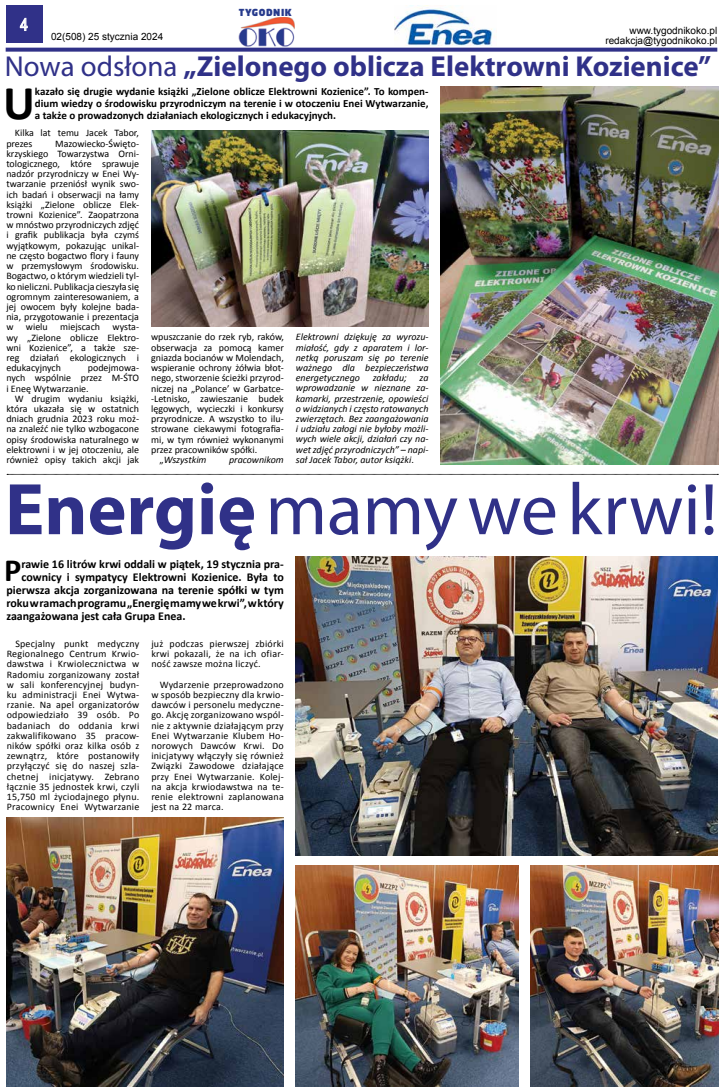
<style>
.page{position:relative;width:723px;height:1092px;background:#fff}
.page>*{position:absolute;margin:0;border:0;box-sizing:border-box;transform-origin:0 0}
.t1{font:73.7px "Myriad Pro";color:#303188}
.t2{font:700 48.8px "Calibri";color:#000}
.t3{font:700 32.5px "Calibri";color:#000}
.t4{font:700 28.9px "Myriad Pro";color:#303188}
.t5{font:17px "Arial Narrow";color:#fff}
.t6{font:700 12px "Calibri";color:#000}
.t7{font:700 11px/12px "Calibri";color:#000;text-align:justify}
.t8{font:10px/10.2px "Calibri";color:#000;text-align:justify}
.t9{font:italic 10px/10.2px "Calibri";color:#000;text-align:justify}
.t10{font:10px/10px "Arial";color:#000;text-align:right}
.t11{font:900 9.6px "Neo Sans Pro";letter-spacing:.06em;color:#273b8d}
.s1{font-weight:400}
.s2{font-style:normal}
.s3{font-weight:700}
</style>
<div class="page">
<div style="left:6px;top:6px;width:37px;height:37px;background:#303188"></div>
<svg style="left:20px;top:18px;width:8px;height:13px"></svg>
<svg style="left:6px;top:48px;width:711px;height:4px;background:#424392"></svg>
<img style="left:238px;top:17px;width:56px;height:29px">
<img style="left:394px;top:7px;width:101px;height:39px">
<img style="left:440px;top:86px;width:278px;height:378px">
<img style="left:151px;top:130px;width:277px;height:196px">
<svg style="left:7px;top:474px;width:711px;height:1px"></svg>
<img style="left:296px;top:557px;width:421px;height:298px">
<img style="left:296px;top:865px;width:222px;height:221px">
<img style="left:530px;top:865px;width:188px;height:221px">
<img style="left:7px;top:817px;width:277px;height:269px">
<p class="t11" style="left:239px;top:6px;width:55px">TYGODNIK</p>
<h3 class="t4" style="left:5px;top:50px;width:708px"><span class="s1">Nowa odsłona</span> „Zielonego oblicza Elektrowni Kozienice”</h3>
<h3 class="t5" style="left:20px;top:12px;width:9px">4</h3>
<p class="t10" style="left:605px;top:25px;width:113px">www.tygodnikoko.pl redakcja@tygodnikoko.pl</p>
<p class="t10" style="left:51px;top:32px;width:114px">02(508) 25 stycznia 2024</p>
<h2 class="t2" style="left:3px;top:72px;width:33px">U</h2>
<p class="t7" style="left:35px;top:84px;width:395px">kazało się drugie wydanie książki „Zielone oblicze Elektrowni Kozienice”. To kompen&shy;dium wiedzy o środowisku przyrodniczym na terenie i w otoczeniu Enei Wytwarzanie, a także o prowadzonych działaniach ekologicznych i edukacyjnych.</p>
<p class="t8" style="left:6px;top:127px;width:134px;text-indent:8px">Kilka lat temu Jacek Tabor, prezes</p>
<p class="t8" style="left:6px;top:138px;width:134px;text-indent:49px">Mazowiecko-Święto&shy;krzyskiego Towarzystwa Orni&shy;tologicznego, które sprawuje nadzór przyrodniczy w Enei Wy&shy;twarzanie przeniósł wynik swo&shy;ich badań i obserwacji na łamy książki „Zielone oblicze Elek&shy;trowni Kozienice”. Zaopatrzona w mnóstwo przyrodniczych zdjęć i grafik publikacja była czymś wyjątkowym, pokazując unikal&shy;ne często bogactwo flory i fauny w przemysłowym środowisku.<br>Bogactwo, o którym wiedzieli tyl&shy;ko nieliczni. Publikacja cieszyła się ogromnym zainteresowaniem, a jej owocem były kolejne bada&shy;nia, przygotowanie i prezentacja w wielu miejscach wysta&shy;wy „Zielone oblicze Elektro&shy;wni Kozienice”, a także sze&shy;reg działań ekologicznych i edukacyjnych</p>
<p class="t8" style="left:6px;top:362px;width:134px;text-indent:81px">podejmowa&shy;nych wspólnie przez M-ŚTO i Eneę Wytwarzanie.</p>
<p class="t8" style="left:6px;top:393px;width:134px;text-indent:8px">W drugim wydaniu książki, która ukazała się w ostatnich dniach grudnia 2023 roku moż&shy;na znaleźć nie tylko wzbogacone opisy środowiska naturalnego w elektrowni i w jej otoczeniu, ale również opisy takich akcji jak</p>
<p class="t8" style="left:151px;top:331px;width:134px">wpuszczanie do rzek ryb, raków,</p>
<p class="t8" style="left:151px;top:342px;width:134px">obserwacja za pomocą kamer</p>
<p class="t8" style="left:151px;top:352px;width:134px">gniazda bocianów w Molendach,</p>
<p class="t8" style="left:151px;top:362px;width:134px">wspieranie ochrony żółwia błot-</p>
<p class="t8" style="left:151px;top:372px;width:134px">nego, stworzenie ścieżki przyrod-</p>
<p class="t8" style="left:151px;top:382px;width:134px">niczej na „Polance’ w Garbatce-</p>
<p class="t8" style="left:151px;top:393px;width:134px">-Letnisko, zawieszanie budek</p>
<p class="t8" style="left:151px;top:403px;width:134px">lęgowych, wycieczki i konkursy</p>
<p class="t8" style="left:151px;top:413px;width:134px">przyrodnicze. A wszystko to ilu-</p>
<p class="t8" style="left:151px;top:423px;width:134px">strowane ciekawymi fotografia-</p>
<p class="t8" style="left:151px;top:433px;width:134px">mi, w tym również wykonanymi</p>
<p class="t8" style="left:151px;top:444px;width:108px">przez pracowników spółki.</p>
<p class="t9" style="left:160px;top:454px;width:48px"><span class="s2">„</span>Wszystkim</p>
<p class="t9" style="left:229px;top:454px;width:56px">pracownikom</p>
<p class="t9" style="left:296px;top:331px;width:134px">Elektrowni dziękuję za wyrozu&shy;miałość, gdy z aparatem i lor&shy;netką poruszam się po terenie ważnego dla bezpieczeństwa energetycznego</p>
<p class="t9" style="left:373px;top:372px;width:36px">zakładu;</p>
<p class="t9" style="left:296px;top:372px;width:134px;text-indent:124px">za wprowadzanie w nieznane za&shy;kamarki, przestrzenie, opowieści o widzianych i często ratowanych zwierzętach. Bez zaangażowania i udziału załogi nie byłoby możli&shy;wych wiele akcji, działań czy na&shy;wet zdjęć przyrodniczych” – napi&shy;sał Jacek Tabor, autor książki<span class="s2">.</span></p>
<h1 class="t1" style="left:5px;top:469px;width:714px"><span class="s3">Energię</span> mamy we krwi!</h1>
<h3 class="t3" style="left:4px;top:550px;width:19px">P</h3>
<p class="t6" style="left:21px;top:556px;width:264px">rawie 16 litrów krwi oddali w piątek, 19 stycznia pra-</p>
<p class="t6" style="left:21px;top:569px;width:264px">cownicy i sympatycy Elektrowni Kozienice. Była to</p>
<p class="t6" style="left:6px;top:582px;width:279px">pierwsza akcja zorganizowana na terenie spółki w tym</p>
<p class="t6" style="left:6px;top:595px;width:279px">roku w ramach programu „Energię mamy we krwi”, w który</p>
<p class="t6" style="left:6px;top:608px;width:181px">zaangażowana jest cała Grupa Enea.</p>
<p class="t8" style="left:7px;top:638px;width:134px;text-indent:9px">Specjalny punkt medyczny Regionalnego Centrum Krwio&shy;dawstwa i Krwiolecznictwa w Radomiu zorganizowany został w sali konferencyjnej budyn&shy;ku administracji Enei Wytwa&shy;rzanie. Na apel organizatorów odpowiedziało 39 osób. Po badaniach do oddania krwi zakwalifikowano 35 pracow&shy;ników spółki oraz kilka osób z zewnątrz, które postanowiły przyłączyć się do naszej szla&shy;chetnej inicjatywy. Zebrano łącznie 35 jednostek krwi, czyli 15,750 ml życiodajnego płynu.<br>Pracownicy Enei Wytwarzanie</p>
<p class="t8" style="left:151px;top:638px;width:134px">już podczas pierwszej zbiórki krwi pokazali, że na ich ofiar&shy;ność zawsze można liczyć.</p>
<p class="t8" style="left:151px;top:678px;width:134px;text-indent:8px">Wydarzenie przeprowadzono w sposób bezpieczny dla krwio&shy;dawców i personelu medyczne&shy;go. Akcję zorganizowano wspól&shy;nie z aktywnie działającym przy Enei Wytwarzanie Klubem Ho&shy;norowych Dawców Krwi. Do inicjatywy włączyły się również Związki Zawodowe działające przy Enei Wytwarzanie. Kolej&shy;na akcja krwiodawstwa na te&shy;renie elektrowni zaplanowana jest na 22 marca.</p>
</div>
